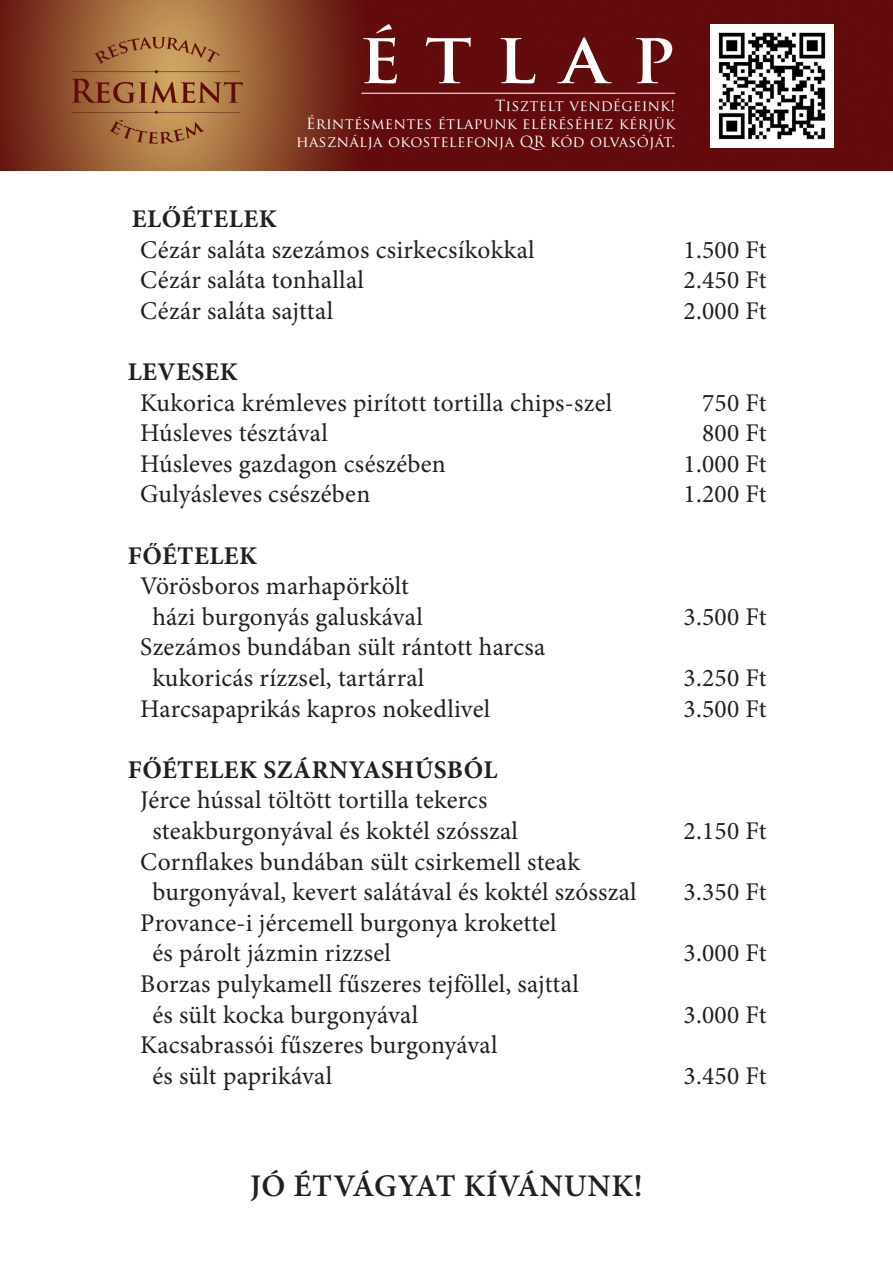
<style>
.page{position:relative;width:893px;height:1263px;background:#fff}
.page>*{position:absolute;margin:0;border:0;box-sizing:border-box;transform-origin:0 0}
.t1{font:700 59.85px "Trajan Pro";letter-spacing:.36em;color:#fff;scale:1.11 1}
.magyar_név{font:600 31.5px "Minion Pro";letter-spacing:.02em;color:#231f20}
.magyar_név-2{font:25.5px "Minion Pro";letter-spacing:.01em;color:#231f20}
.magyar_név-3{font:700 25.5px "Minion Pro";letter-spacing:.02em;color:#231f20}
.t2{font:15px/18px "Trajan Pro";letter-spacing:.02em;color:#fff;text-align:right}
</style>
<div class="page">
<img style="left:0;top:0;width:893px;height:170px">
<hr style="left:361px;top:93px;width:314px;height:1px;background:#fff">
<img style="left:710px;top:24px;width:123px;height:124px">
<p class="t1" style="left:359px;top:24px;width:286px">ÉTLAP</p>
<p class="t2" style="left:495px;top:96px;width:181px">Tisztelt vendégeink!</p>
<p class="t2" style="left:296px;top:114px;width:381px">Érintésmentes étlapunk eléréséhez kérjük használja okostelefonja QR kód olvasóját.</p>
<p class="magyar_név-3" style="left:132px;top:201px;width:146px">ELŐÉTELEK</p>
<p class="magyar_név-2" style="left:140px;top:232px;width:396px">Cézár saláta szezámos csirkecsíkokkal</p>
<p class="magyar_név-2" style="left:683px;top:232px;width:85px">1.500 Ft</p>
<p class="magyar_név-2" style="left:140px;top:263px;width:225px">Cézár saláta tonhallal</p>
<p class="magyar_név-2" style="left:683px;top:263px;width:85px">2.450 Ft</p>
<p class="magyar_név-2" style="left:140px;top:293px;width:194px">Cézár saláta sajttal</p>
<p class="magyar_név-2" style="left:683px;top:293px;width:85px">2.000 Ft</p>
<p class="magyar_név-3" style="left:128px;top:354px;width:112px">LEVESEK</p>
<p class="magyar_név-2" style="left:140px;top:385px;width:473px">Kukorica krémleves pirított tortilla chips-szel</p>
<p class="magyar_név-2" style="left:702px;top:385px;width:66px">750 Ft</p>
<p class="magyar_név-2" style="left:140px;top:416px;width:189px">Húsleves tésztával</p>
<p class="magyar_név-2" style="left:702px;top:416px;width:66px">800 Ft</p>
<p class="magyar_név-2" style="left:140px;top:446px;width:307px">Húsleves gazdagon csészében</p>
<p class="magyar_név-2" style="left:683px;top:446px;width:85px">1.000 Ft</p>
<p class="magyar_név-2" style="left:140px;top:477px;width:232px">Gulyásleves csészében</p>
<p class="magyar_név-2" style="left:683px;top:477px;width:85px">1.200 Ft</p>
<p class="magyar_név-3" style="left:128px;top:537px;width:131px">FŐÉTELEK</p>
<p class="magyar_név-2" style="left:140px;top:569px;width:270px">Vörösboros marhapörkölt</p>
<p class="magyar_név-2" style="left:152px;top:599px;width:272px">házi burgonyás galuskával</p>
<p class="magyar_név-2" style="left:683px;top:599px;width:85px">3.500 Ft</p>
<p class="magyar_név-2" style="left:140px;top:630px;width:406px">Szezámos bundában sült rántott harcsa</p>
<p class="magyar_név-2" style="left:152px;top:661px;width:273px">kukoricás rízzsel, tartárral</p>
<p class="magyar_név-2" style="left:683px;top:661px;width:85px">3.250 Ft</p>
<p class="magyar_név-2" style="left:140px;top:691px;width:351px">Harcsapaprikás kapros nokedlivel</p>
<p class="magyar_név-2" style="left:683px;top:691px;width:85px">3.500 Ft</p>
<p class="magyar_név-3" style="left:128px;top:752px;width:371px">FŐÉTELEK SZÁRNYASHÚSBÓL</p>
<p class="magyar_név-2" style="left:140px;top:783px;width:349px">Jérce hússal töltött tortilla tekercs</p>
<p class="magyar_név-2" style="left:152px;top:814px;width:367px">steakburgonyával és koktél szósszal</p>
<p class="magyar_név-2" style="left:683px;top:814px;width:85px">2.150 Ft</p>
<p class="magyar_név-2" style="left:140px;top:844px;width:441px">Cornflakes bundában sült csirkemell steak</p>
<p class="magyar_név-2" style="left:152px;top:875px;width:486px">burgonyával, kevert salátával és koktél szósszal</p>
<p class="magyar_név-2" style="left:683px;top:875px;width:85px">3.350 Ft</p>
<p class="magyar_név-2" style="left:140px;top:905px;width:418px">Provance-i jércemell burgonya krokettel</p>
<p class="magyar_név-2" style="left:152px;top:936px;width:240px">és párolt jázmin rizzsel</p>
<p class="magyar_név-2" style="left:683px;top:936px;width:85px">3.000 Ft</p>
<p class="magyar_név-2" style="left:140px;top:967px;width:440px">Borzas pulykamell fűszeres tejföllel, sajttal</p>
<p class="magyar_név-2" style="left:152px;top:997px;width:267px">és sült kocka burgonyával</p>
<p class="magyar_név-2" style="left:683px;top:997px;width:85px">3.000 Ft</p>
<p class="magyar_név-2" style="left:140px;top:1028px;width:359px">Kacsabrassói fűszeres burgonyával</p>
<p class="magyar_név-2" style="left:152px;top:1058px;width:181px">és sült paprikával</p>
<p class="magyar_név-2" style="left:683px;top:1058px;width:85px">3.450 Ft</p>
<p class="magyar_név" style="left:250px;top:1164px;width:394px">JÓ ÉTVÁGYAT KÍVÁNUNK!</p>
</div>
